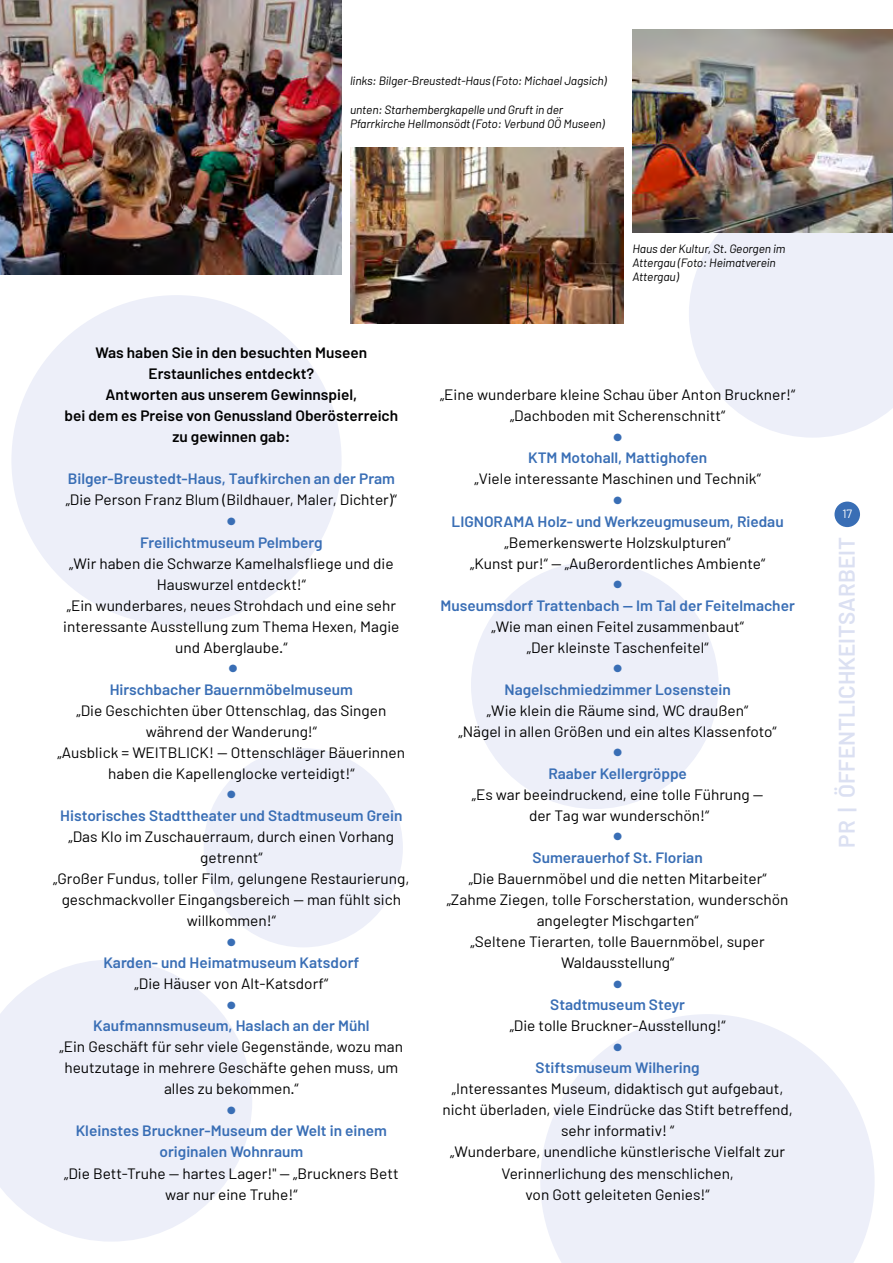
<style>
.page{position:relative;width:893px;height:1263px;background:#fff}
.page>*{position:absolute;margin:0;border:0;box-sizing:border-box;transform-origin:0 0}
.t1{font:600 22.5px "Barlow";color:#dbe0f2}
.t2{font:15px/21px "Barlow";color:#000;text-align:center}
.t3{font:600 15px/21px "Barlow";color:#396eb5;text-align:center}
.t4{font:600 15px/21px "Barlow";color:#000;text-align:center}
.t5{font:italic 12px/14.4px "Barlow";letter-spacing:-.01em;color:#000}
.t6{font:12px "Barlow";color:#fff}
.t7{font:10.5px "Zapf Dingbats ITC";color:#396eb5}
</style>
<div class="page">
<div style="left:11px;top:295px;width:331px;height:330px;background:#edeff9;border-radius:50%"></div>
<div style="left:471px;top:561px;width:248px;height:248px;background:#edeff9;border-radius:50%"></div>
<svg style="left:689px;top:232px;width:204px;height:206px;fill:#edeff9"></svg>
<div style="left:204px;top:748px;width:199px;height:199px;background:#edeff9;border-radius:50%"></div>
<svg style="left:0;top:960px;width:252px;height:281px;fill:#edeff9"></svg>
<svg style="left:540px;top:1014px;width:335px;height:249px;fill:#edeff9"></svg>
<div style="left:834px;top:502px;width:26px;height:25px;background:#396eb5;border-radius:50%"></div>
<img style="left:0;top:0;width:342px;height:274px">
<img style="left:350px;top:148px;width:274px;height:175px">
<img style="left:632px;top:29px;width:261px;height:203px">
<p class="t5" style="left:350px;top:73px;width:258px">links: Bilger-Breustedt-Haus (Foto: Michael Jagsich)</p>
<p class="t5" style="left:350px;top:102px;width:256px">unten: Starhembergkapelle und Gruft in der<br>Pfarrkirche Hellmonsödt (Foto: Verbund OÖ Museen)</p>
<p class="t4" style="left:65px;top:342px;width:335px">Was haben Sie in den besuchten Museen<br>Erstaunliches entdeckt?<br>Antworten aus unserem Gewinnspiel,<br>bei dem es Preise von Genussland Oberösterreich zu gewinnen gab:</p>
<p class="t3" style="left:68px;top:468px;width:329px">Bilger-Breustedt-Haus, Taufkirchen an der Pram</p>
<p class="t2" style="left:66px;top:489px;width:333px">„Die Person Franz Blum (Bildhauer, Maler, Dichter)“</p>
<p class="t7" style="left:227px;top:516px;width:10px">●</p>
<p class="t3" style="left:140px;top:531px;width:184px">Freilichtmuseum Pelmberg</p>
<p class="t2" style="left:63px;top:552px;width:338px">„Wir haben die Schwarze Kamelhalsfliege und die Hauswurzel entdeckt!“<br>„Ein wunderbares, neues Strohdach und eine sehr interessante Ausstellung zum Thema Hexen, Magie und Aberglaube.“</p>
<p class="t7" style="left:229px;top:664px;width:10px">●</p>
<p class="t3" style="left:110px;top:679px;width:245px">Hirschbacher Bauernmöbelmuseum</p>
<p class="t2" style="left:58px;top:699px;width:349px">„Die Geschichten über Ottenschlag, das Singen während der Wanderung!“<br>„Ausblick = WEITBLICK! — Ottenschläger Bäuerinnen haben die Kapellenglocke verteidigt!“</p>
<p class="t7" style="left:227px;top:790px;width:10px">●</p>
<p class="t3" style="left:60px;top:805px;width:344px">Historisches Stadttheater und Stadtmuseum Grein</p>
<p class="t2" style="left:53px;top:826px;width:358px">„Das Klo im Zuschauerraum, durch einen Vorhang getrennt“<br>„Großer Fundus, toller Film, gelungene Restaurierung, geschmackvoller Eingangsbereich — man fühlt sich willkommen!“</p>
<p class="t7" style="left:227px;top:937px;width:10px">●</p>
<p class="t3" style="left:103px;top:952px;width:258px">Karden- und Heimatmuseum Katsdorf</p>
<p class="t2" style="left:135px;top:973px;width:195px">„Die Häuser von Alt-Katsdorf“</p>
<p class="t7" style="left:227px;top:1000px;width:10px">●</p>
<p class="t3" style="left:93px;top:1015px;width:278px">Kaufmannsmuseum, Haslach an der Mühl</p>
<p class="t2" style="left:60px;top:1036px;width:345px">„Ein Geschäft für sehr viele Gegenstände, wozu man heutzutage in mehrere Geschäfte gehen muss, um alles zu bekommen.“</p>
<p class="t7" style="left:227px;top:1105px;width:10px">●</p>
<p class="t3" style="left:76px;top:1120px;width:313px">Kleinstes Bruckner-Museum der Welt in einem originalen Wohnraum</p>
<p class="t2" style="left:64px;top:1162px;width:336px">„Die Bett-Truhe — hartes Lager!" — „Bruckners Bett war nur eine Truhe!“</p>
<p class="t5" style="left:632px;top:241px;width:155px">Haus der Kultur, St. Georgen im<br>Attergau (Foto: Heimatverein<br>Attergau)</p>
<p class="t2" style="left:440px;top:384px;width:357px">„Eine wunderbare kleine Schau über Anton Bruckner!“ „Dachboden mit Scherenschnitt“</p>
<p class="t7" style="left:613px;top:432px;width:10px">●</p>
<p class="t3" style="left:528px;top:447px;width:181px">KTM Motohall, Mattighofen</p>
<p class="t2" style="left:474px;top:468px;width:288px">„Viele interessante Maschinen und Technik“</p>
<p class="t7" style="left:613px;top:495px;width:10px">●</p>
<p class="t3" style="left:452px;top:510px;width:334px">LIGNORAMA Holz- und Werkzeugmuseum, Riedau</p>
<p class="t2" style="left:470px;top:531px;width:297px">„Bemerkenswerte Holzskulpturen“<br>„Kunst pur!“ — „Außerordentliches Ambiente“</p>
<p class="t7" style="left:613px;top:579px;width:10px">●</p>
<p class="t3" style="left:440px;top:594px;width:356px">Museumsdorf Trattenbach — Im Tal der Feitelmacher</p>
<p class="t2" style="left:491px;top:615px;width:254px">„Wie man einen Feitel zusammenbaut“ „Der kleinste Taschenfeitel“</p>
<p class="t7" style="left:613px;top:664px;width:10px">●</p>
<p class="t3" style="left:504px;top:679px;width:228px">Nagelschmiedzimmer Losenstein</p>
<p class="t2" style="left:458px;top:699px;width:320px">„Wie klein die Räume sind, WC draußen“<br>„Nägel in allen Größen und ein altes Klassenfoto“</p>
<p class="t7" style="left:613px;top:748px;width:10px">●</p>
<p class="t3" style="left:548px;top:763px;width:140px">Raaber Kellergröppe</p>
<p class="t2" style="left:472px;top:784px;width:293px">„Es war beeindruckend, eine tolle Führung — der Tag war wunderschön!“</p>
<p class="t7" style="left:613px;top:832px;width:10px">●</p>
<p class="t3" style="left:533px;top:847px;width:172px">Sumerauerhof St. Florian</p>
<p class="t2" style="left:447px;top:868px;width:343px">„Die Bauernmöbel und die netten Mitarbeiter“ „Zahme Ziegen, tolle Forscherstation, wunderschön angelegter Mischgarten“<br>„Seltene Tierarten, tolle Bauernmöbel, super Waldausstellung“</p>
<p class="t7" style="left:613px;top:979px;width:10px">●</p>
<p class="t3" style="left:550px;top:994px;width:136px">Stadtmuseum Steyr</p>
<p class="t2" style="left:510px;top:1015px;width:217px">„Die tolle Bruckner-Ausstellung!“</p>
<p class="t7" style="left:613px;top:1042px;width:10px">●</p>
<p class="t3" style="left:536px;top:1057px;width:166px">Stiftsmuseum Wilhering</p>
<p class="t2" style="left:442px;top:1078px;width:352px">„Interessantes Museum, didaktisch gut aufgebaut, nicht überladen, viele Eindrücke das Stift betreffend, sehr informativ! “<br>„Wunderbare, unendliche künstlerische Vielfalt zur Verinnerlichung des menschlichen,<br>von Gott geleiteten Genies!“</p>
<p class="t6" style="left:842px;top:506px;width:11px">17</p>
<h1 class="t1" style="left:833px;top:848px;width:312px;rotate:-90deg">PR | ÖFFENTLICHKEITSARBEIT</h1>
</div>
